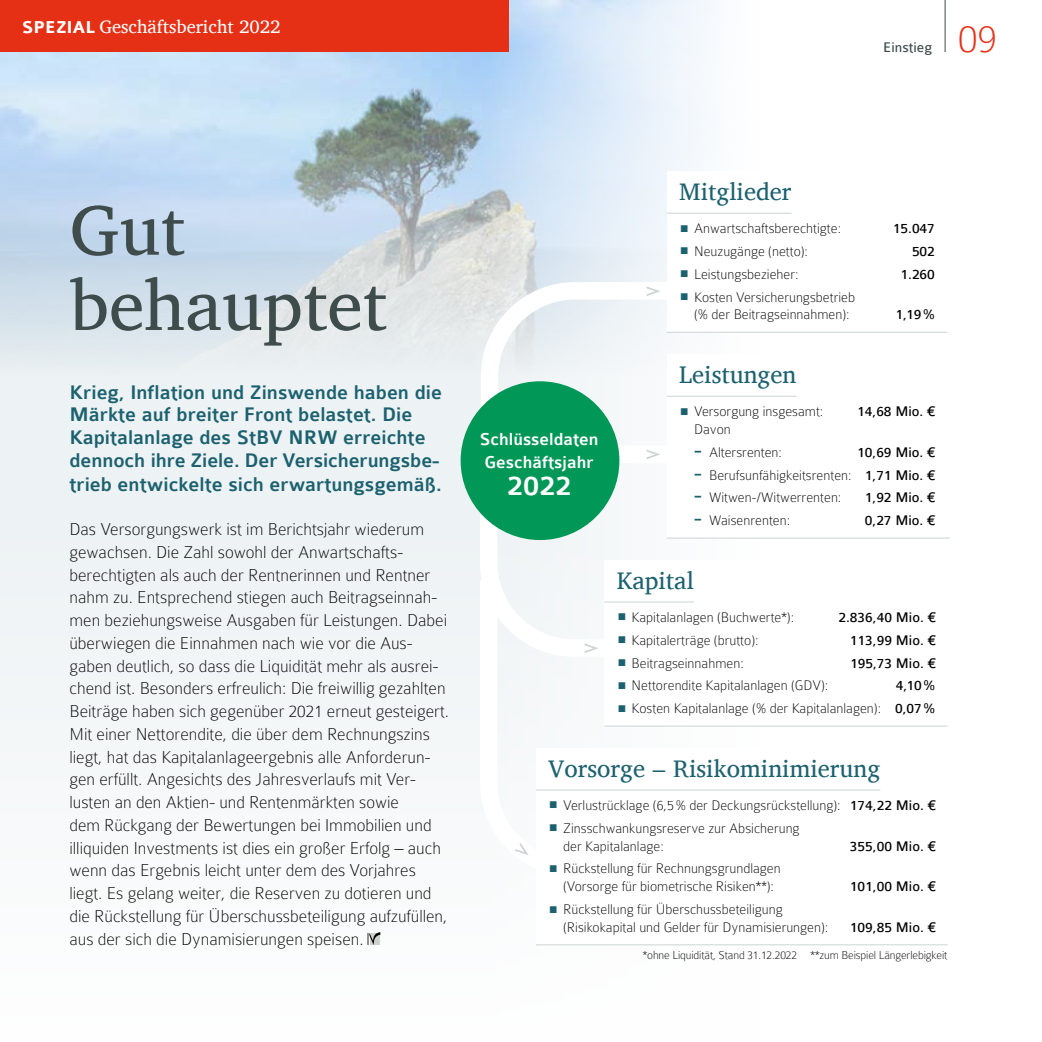
<style>
.page{position:relative;width:1042px;height:1042px;background:#edf2f4}
.page>*{position:absolute;margin:0;border:0;box-sizing:border-box;transform-origin:0 0}
.t1{font:71.75px/75.2px "Charis SIL";color:#3e4d4c}
.t2{font:100 42px "Colaborate";color:#e63016}
.t3{font:500 29.75px "Colaborate";color:#fff}
.t4{font:24.5px "Charis SIL";color:#1c616f}
.t5{font:500 21px/23.1px "Colaborate";color:#1c616f}
.t6{font:100 18.38px/22.8px "Colaborate";color:#000}
.t7{font:18.38px "Charis SIL";color:#fff}
.t8{font:500 18.38px/22.8px "Colaborate";color:#fff}
.t9{font:100 14.88px/17.8px "Colaborate";color:#000}
.t10{font:14.88px "Colaborate";color:#000}
.t11{font:14.88px "Colaborate";color:#3e4d4c}
.t12{font:100 12.25px "Colaborate";letter-spacing:-.01em;color:#000}
.s1{font-family:"Colaborate";font-weight:700}
.s2{color:#1c616f}
.s3{font-weight:400;font-size:22.75px;color:#1c616f}
.s4{font-weight:400}
</style>
<div class="page">
<img style="left:0;top:52px;width:480px;height:363px">
<svg style="left:480px;top:0;width:562px;height:512px;fill:#fff"></svg>
<div style="left:0;top:512px;width:1042px;height:530px;background:#fff"></div>
<hr style="left:944px;top:0;width:1px;height:52px;background:#3e4d4c">
<div style="left:0;top:0;width:508px;height:52px;background:#e63016"></div>
<svg style="left:481px;top:282px;width:213px;height:205px"></svg>
<svg style="left:368px;top:932px;width:12px;height:13px"></svg>
<div style="left:507px;top:446px;width:185px;height:17px;background:#fff"></div>
<div style="left:461px;top:381px;width:158px;height:159px;background:#009757;border-radius:50%"></div>
<div style="left:667px;top:171px;width:280px;height:161px;background:#fff"></div>
<hr style="left:667px;top:213px;width:124px;height:1px;background:#ccd4d4">
<hr style="left:667px;top:332px;width:280px;height:1px;background:#ccd4d4">
<div style="left:667px;top:354px;width:280px;height:184px;background:#fff"></div>
<hr style="left:667px;top:396px;width:129px;height:1px;background:#ccd4d4">
<hr style="left:667px;top:538px;width:283px;height:1px;background:#ccd4d4">
<hr style="left:604px;top:601px;width:90px;height:1px;background:#ccd4d4">
<hr style="left:604px;top:725px;width:343px;height:1px;background:#ccd4d4">
<hr style="left:536px;top:789px;width:344px;height:1px;background:#ccd4d4">
<hr style="left:536px;top:944px;width:411px;height:1px;background:#ccd4d4">
<svg style="left:646px;top:286px;width:14px;height:10px"></svg>
<svg style="left:646px;top:450px;width:14px;height:9px"></svg>
<svg style="left:480px;top:475px;width:149px;height:380px"></svg>
<p class="t7" style="left:22px;top:16px;width:260px"><span class="s1">SPEZIAL</span> Geschäftsbericht 2022</p>
<p class="t11" style="left:883px;top:39px;width:50px">Einstieg</p>
<h2 class="t2" style="left:958px;top:17px;width:40px">09</h2>
<h1 class="t1" style="left:69px;top:192px;width:319px">Gut behauptet</h1>
<p class="t5" style="left:69px;top:381px;width:374px">Krieg, Inflation und Zinswende haben die Märkte auf breiter Front belastet. Die Kapitalanlage des StBV NRW erreichte dennoch ihre Ziele. Der Versicherungsbe&shy;trieb entwickelte sich erwartungsgemäß.</p>
<p class="t6" style="left:69px;top:518px;width:381px">Das Versorgungswerk ist im Berichtsjahr wiederum gewachsen. Die Zahl sowohl der Anwartschafts&shy;berechtigten als auch der Rentnerinnen und Rentner nahm zu. Entsprechend stiegen auch Beitragseinnah&shy;men beziehungsweise Ausgaben für Leistungen. Dabei überwiegen die Einnahmen nach wie vor die Aus&shy;gaben deutlich, so dass die Liquidität mehr als ausrei&shy;chend ist. Besonders erfreulich: Die freiwillig gezahlten Beiträge haben sich gegenüber 2021 erneut gesteigert.<br>Mit einer Nettorendite, die über dem Rechnungszins liegt, hat das Kapitalanlageergebnis alle Anforderun&shy;gen erfüllt. Angesichts des Jahresverlaufs mit Ver&shy;lusten an den Aktien- und Rentenmärkten sowie<br>dem Rückgang der Bewertungen bei Immobilien und illiquiden Investments ist dies ein großer Erfolg – auch wenn das Ergebnis leicht unter dem des Vorjahres liegt. Es gelang weiter, die Reserven zu dotieren und die Rückstellung für Überschussbeteiligung aufzufüllen, aus der sich die Dynamisierungen speisen.</p>
<p class="t8" style="left:480px;top:428px;width:120px">Schlüsseldaten<br>Geschäftsjahr</p>
<h3 class="t3" style="left:507px;top:470px;width:66px">2022</h3>
<h3 class="t4" style="left:679px;top:178px;width:114px">Mitglieder</h3>
<p class="t9" style="left:679px;top:219px;width:163px"><span class="s2">▪</span> Anwartschaftsberechtigte:</p>
<p class="t10" style="left:893px;top:221px;width:44px">15.047</p>
<p class="t9" style="left:679px;top:242px;width:130px"><span class="s2">▪</span> Neuzugänge (netto):</p>
<p class="t10" style="left:912px;top:243px;width:24px">502</p>
<p class="t9" style="left:679px;top:265px;width:121px"><span class="s2">▪</span> Leistungsbezieher:</p>
<p class="t10" style="left:900px;top:266px;width:36px">1.260</p>
<p class="t9" style="left:694px;top:288px;width:162px;text-indent:-15px"><span class="s2">▪</span> Kosten Versicherungsbetrieb (% der Beitragseinnahmen):</p>
<p class="t10" style="left:895px;top:307px;width:41px">1,19%</p>
<h3 class="t4" style="left:679px;top:361px;width:119px">Leistungen</h3>
<p class="t9" style="left:679px;top:402px;width:146px"><span class="s2">▪</span> Versorgung insgesamt:</p>
<p class="t10" style="left:857px;top:404px;width:79px">14,68 Mio. ¤</p>
<p class="t9" style="left:694px;top:420px;width:38px">Davon</p>
<p class="t9" style="left:694px;top:443px;width:89px"><span class="s3">-</span> Altersrenten:</p>
<p class="t10" style="left:857px;top:444px;width:79px">10,69 Mio. ¤</p>
<p class="t9" style="left:694px;top:466px;width:242px"><span class="s3">-</span> Berufsunfähigkeitsrenten: <span class="s4">1,71 Mio. ¤</span></p>
<p class="t9" style="left:694px;top:489px;width:149px"><span class="s3">-</span> Witwen-/Witwerrenten:</p>
<p class="t10" style="left:865px;top:490px;width:72px">1,92 Mio. ¤</p>
<p class="t9" style="left:694px;top:511px;width:98px"><span class="s3">-</span> Waisenrenten:</p>
<p class="t10" style="left:865px;top:513px;width:72px">0,27 Mio. ¤</p>
<h3 class="t4" style="left:617px;top:566px;width:79px">Kapital</h3>
<p class="t9" style="left:617px;top:608px;width:179px"><span class="s2">▪</span> Kapitalanlagen (Buchwerte*):</p>
<p class="t10" style="left:838px;top:609px;width:98px">2.836,40 Mio. ¤</p>
<p class="t9" style="left:617px;top:631px;width:143px"><span class="s2">▪</span> Kapitalerträge (brutto):</p>
<p class="t10" style="left:850px;top:632px;width:87px">113,99 Mio. ¤</p>
<p class="t9" style="left:617px;top:654px;width:128px"><span class="s2">▪</span> Beitragseinnahmen:</p>
<p class="t10" style="left:850px;top:655px;width:87px">195,73 Mio. ¤</p>
<p class="t9" style="left:617px;top:677px;width:213px"><span class="s2">▪</span> Nettorendite Kapitalanlagen (GDV):</p>
<p class="t10" style="left:895px;top:678px;width:41px">4,10%</p>
<p class="t9" style="left:617px;top:699px;width:320px"><span class="s2">▪</span> Kosten Kapitalanlage (% der Kapitalanlagen): <span class="s4">0,07%</span></p>
<h3 class="t4" style="left:548px;top:754px;width:333px">Vorsorge ‒ Risikominimierung</h3>
<p class="t9" style="left:548px;top:796px;width:388px"><span class="s2">▪</span> Verlustrücklage (6,5% der Deckungsrückstellung): <span class="s4">174,22 Mio. ¤</span></p>
<p class="t9" style="left:563px;top:819px;width:238px;text-indent:-15px"><span class="s2">▪</span> Zinsschwankungsreserve zur Absicherung der Kapitalanlage:</p>
<p class="t10" style="left:850px;top:838px;width:87px">355,00 Mio. ¤</p>
<p class="t9" style="left:548px;top:860px;width:234px;text-align:center"><span class="s2">▪</span> Rückstellung für Rechnungsgrundlagen (Vorsorge für biometrische Risiken**):</p>
<p class="t9" style="left:563px;top:900px;width:267px;text-indent:-15px"><span class="s2">▪</span> Rückstellung für Überschussbeteiligung (Risikokapital und Gelder für Dynamisierungen):</p>
<p class="t10" style="left:850px;top:879px;width:87px">101,00 Mio. ¤</p>
<p class="t10" style="left:850px;top:919px;width:87px">109,85 Mio. ¤</p>
<p class="t12" style="left:643px;top:949px;width:306px">*ohne Liquidität, Stand 31.12.2022 **zum Beispiel Längerlebigkeit</p>
</div>
